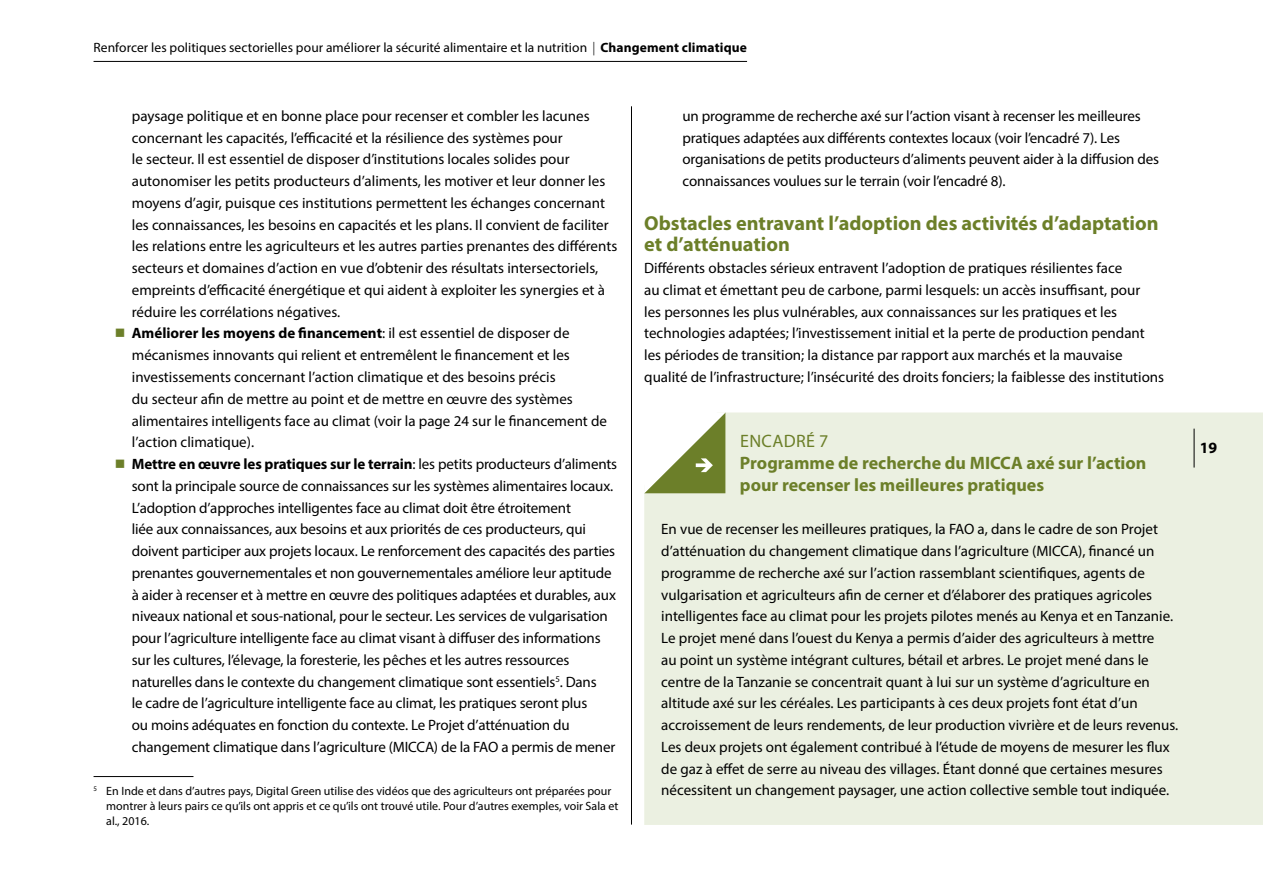
<style>
.page{position:relative;width:1263px;height:893px;background:#fff}
.page>*{position:absolute;margin:0;border:0;box-sizing:border-box;transform-origin:0 0}
.t1{font:700 20.25px/21.8px "Myriad Pro";color:#6c7f29}
.t2{font:700 18px/21.8px "Myriad Pro";color:#6c7f29}
.t3{font:18px "Myriad Pro";letter-spacing:.02em;color:#6c7f29}
.t4{font:700 15.75px "Myriad Pro";color:#000}
.t5{font:15px/21.8px "Myriad Pro";color:#000}
.t6{font:13.5px "Myriad Pro";letter-spacing:.005em;color:#000}
.t7{font:12px/15px "Myriad Pro";color:#000}
.s1{font-weight:700}
.s2{color:#6c7f29}
</style>
<div class="page">
<div style="left:644px;top:412px;width:619px;height:413px;background:#ebf0e1"></div>
<svg style="left:644px;top:412px;width:81px;height:81px"></svg>
<hr style="left:1194px;top:429px;width:1px;height:39px;background:#000">
<hr style="left:94px;top:61px;width:653px;height:1px;background:#000">
<hr style="left:631px;top:106px;width:1px;height:719px;background:#000">
<hr style="left:94px;top:776px;width:99px;height:1px;background:#000">
<p class="t6" style="left:94px;top:40px;width:655px">Renforcer les politiques sectorielles pour améliorer la sécurité alimentaire et la nutrition | <span class="s1">Changement climatique</span></p>
<p class="t5" style="left:132px;top:105px;width:487px">paysage politique et en bonne place pour recenser et combler les lacunes concernant les capacités, l’efficacité et la résilience des systèmes pour<br>le secteur. Il est essentiel de disposer d’institutions locales solides pour autonomiser les petits producteurs d’aliments, les motiver et leur donner les moyens d’agir, puisque ces institutions permettent les échanges concernant les connaissances, les besoins en capacités et les plans. Il convient de faciliter les relations entre les agriculteurs et les autres parties prenantes des différents secteurs et domaines d’action en vue d’obtenir des résultats intersectoriels, empreints d’efficacité énergétique et qui aident à exploiter les synergies et à réduire les corrélations négatives.</p>
<p class="t5" style="left:132px;top:322px;width:477px;text-indent:-17px"><span class="s2">■</span> <span class="s1">Améliorer les moyens de financement</span>: il est essentiel de disposer de mécanismes innovants qui relient et entremêlent le financement et les investissements concernant l’action climatique et des besoins précis<br>du secteur afin de mettre au point et de mettre en œuvre des systèmes alimentaires intelligents face au climat (voir la page 24 sur le financement de l’action climatique).</p>
<p class="t5" style="left:132px;top:453px;width:487px;text-indent:-17px"><span class="s2">■</span> <span class="s1">Mettre en œuvre les pratiques sur le terrain</span>: les petits producteurs d’aliments sont la principale source de connaissances sur les systèmes alimentaires locaux.<br>L’adoption d’approches intelligentes face au climat doit être étroitement<br>liée aux connaissances, aux besoins et aux priorités de ces producteurs, qui doivent participer aux projets locaux. Le renforcement des capacités des parties prenantes gouvernementales et non gouvernementales améliore leur aptitude à aider à recenser et à mettre en œuvre des politiques adaptées et durables, aux niveaux national et sous-national, pour le secteur. Les services de vulgarisation pour l’agriculture intelligente face au climat visant à diffuser des informations sur les cultures, l’élevage, la foresterie, les pêches et les autres ressources naturelles dans le contexte du changement climatique sont essentiels<sup>5</sup>. Dans<br>le cadre de l’agriculture intelligente face au climat, les pratiques seront plus<br>ou moins adéquates en fonction du contexte. Le Projet d’atténuation du changement climatique dans l’agriculture (MICCA) de la FAO a permis de mener</p>
<p class="t7" style="left:106px;top:783px;width:514px;text-indent:-13px"><sup>5</sup> En Inde et dans d’autres pays, Digital Green utilise des vidéos que des agriculteurs ont préparées pour montrer à leurs pairs ce qu’ils ont appris et ce qu’ils ont trouvé utile. Pour d’autres exemples, voir Sala et al., 2016.</p>
<p class="t5" style="left:682px;top:105px;width:478px">un programme de recherche axé sur l’action visant à recenser les meilleures pratiques adaptées aux différents contextes locaux (voir l’encadré 7). Les organisations de petits producteurs d’aliments peuvent aider à la diffusion des connaissances voulues sur le terrain (voir l’encadré 8).</p>
<h1 class="t1" style="left:644px;top:211px;width:516px">Obstacles entravant l’adoption des activités d’adaptation et d’atténuation</h1>
<p class="t5" style="left:644px;top:257px;width:521px">Différents obstacles sérieux entravent l’adoption de pratiques résilientes face<br>au climat et émettant peu de carbone, parmi lesquels: un accès insuffisant, pour<br>les personnes les plus vulnérables, aux connaissances sur les pratiques et les technologies adaptées; l’investissement initial et la perte de production pendant les périodes de transition; la distance par rapport aux marchés et la mauvaise qualité de l’infrastructure; l’insécurité des droits fonciers; la faiblesse des institutions</p>
<p class="t3" style="left:740px;top:430px;width:90px">ENCADRÉ 7</p>
<p class="t2" style="left:740px;top:451px;width:408px">Programme de recherche du MICCA axé sur l’action pour recenser les meilleures pratiques</p>
<p class="t5" style="left:661px;top:518px;width:519px">En vue de recenser les meilleures pratiques, la FAO a, dans le cadre de son Projet d’atténuation du changement climatique dans l’agriculture (MICCA), financé un programme de recherche axé sur l’action rassemblant scientifiques, agents de vulgarisation et agriculteurs afin de cerner et d’élaborer des pratiques agricoles intelligentes face au climat pour les projets pilotes menés au Kenya et en Tanzanie.<br>Le projet mené dans l’ouest du Kenya a permis d’aider des agriculteurs à mettre<br>au point un système intégrant cultures, bétail et arbres. Le projet mené dans le centre de la Tanzanie se concentrait quant à lui sur un système d’agriculture en altitude axé sur les céréales. Les participants à ces deux projets font état d’un accroissement de leurs rendements, de leur production vivrière et de leurs revenus.<br>Les deux projets ont également contribué à l’étude de moyens de mesurer les flux de gaz à effet de serre au niveau des villages. Étant donné que certaines mesures nécessitent un changement paysager, une action collective semble tout indiquée.</p>
<p class="t4" style="left:1200px;top:438px;width:19px">19</p>
</div>
